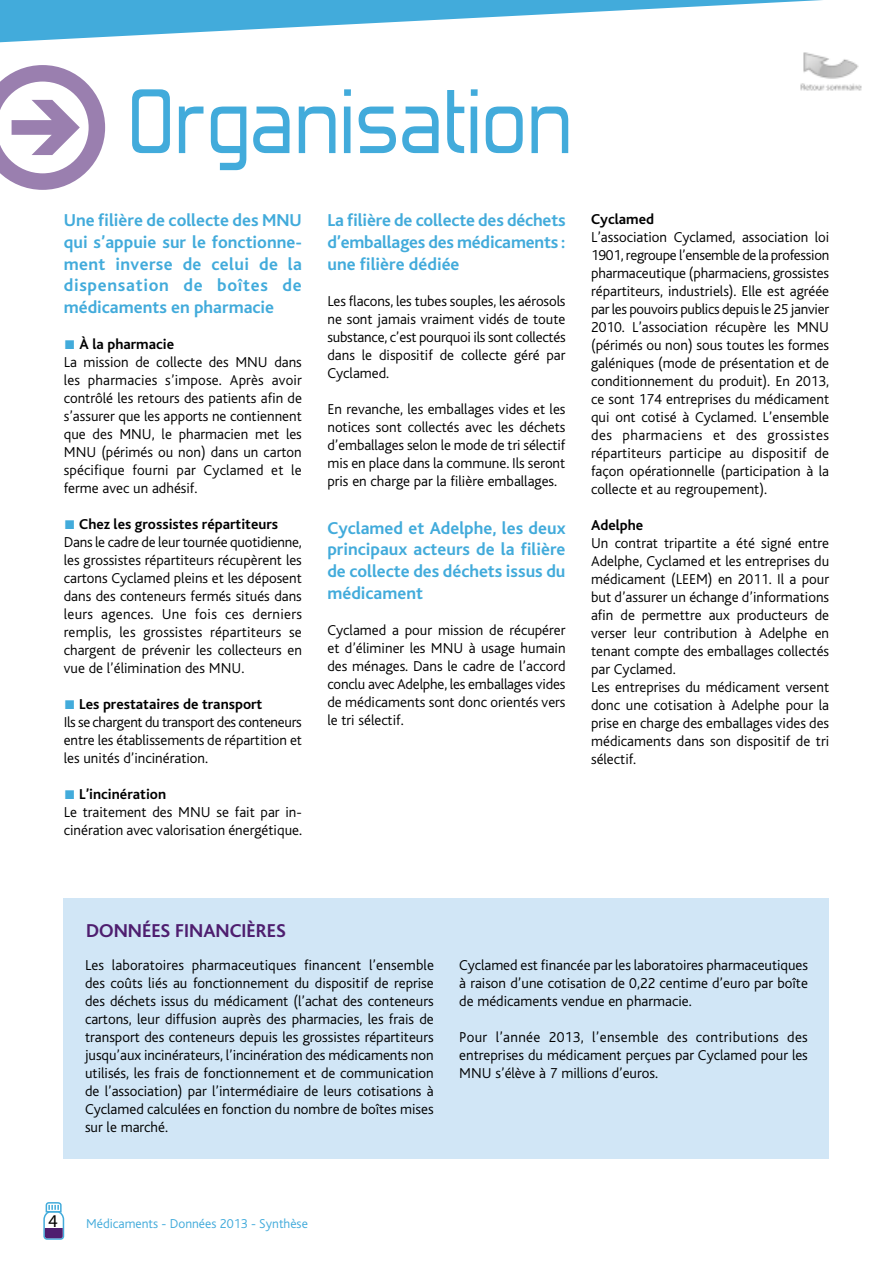
<style>
.page{position:relative;width:893px;height:1263px;background:#fff}
.page>*{position:absolute;margin:0;border:0;box-sizing:border-box;transform-origin:0 0}
.t1{font:108px "Forgotten Futurist";color:#42abdb}
.t2{font:700 19.5px "Bliss";color:#4e1e6f}
.t3{font:700 18px/21.6px "Bliss";color:#42abdb;text-align:justify}
.t4{font:18px "Myriad Pro";color:#000}
.t5{font:300 15px/18px "Bliss";color:#000;text-align:justify}
.t6{font:700 15px "Bliss";color:#000}
.t7{font:300 13.5px "Bliss";color:#42abdb}
.s1{font-family:"Lucida Sans Unicode";font-weight:400;color:#42abdb}
.s2{font-weight:700}
</style>
<div class="page">
<svg style="left:0;top:0;width:823px;height:42px"></svg>
<svg style="left:43px;top:1202px;width:21px;height:38px"></svg>
<svg style="left:0;top:65px;width:105px;height:125px"></svg>
<div style="left:64px;top:898px;width:765px;height:261px;background:#d1e6f6"></div>
<img style="left:800px;top:52px;width:62px;height:39px">
<h1 class="t1" style="left:128px;top:74px;width:446px">Organisation</h1>
<p class="t3" style="left:64px;top:210px;width:240px">Une filière de collecte des MNU qui s’appuie sur le fonctionne&shy;ment inverse de celui de la dispensation de boîtes de médicaments en pharmacie</p>
<p class="t5" style="left:64px;top:335px;width:240px;text-align:left"><span class="s1">∎</span> <span class="s2">À la pharmacie<br></span>La mission de collecte des MNU dans les pharmacies s’impose. Après avoir contrôlé les retours des patients afin de s’assurer que les apports ne contiennent que des MNU, le pharmacien met les<br>MNU (périmés ou non) dans un carton spécifique fourni par Cyclamed et le ferme avec un adhésif.</p>
<p class="t5" style="left:64px;top:515px;width:240px;text-align:left"><span class="s1">∎</span> <span class="s2">Chez les grossistes répartiteurs </span>Dans le cadre de leur tournée quotidienne, les grossistes répartiteurs récupèrent les cartons Cyclamed pleins et les déposent dans des conteneurs fermés situés dans leurs agences. Une fois ces derniers remplis, les grossistes répartiteurs se chargent de prévenir les collecteurs en vue de l’élimination des MNU.</p>
<p class="t5" style="left:64px;top:695px;width:240px;text-align:left"><span class="s1">∎</span> <span class="s2">Les prestataires de transport<br></span>Ils se chargent du transport des conteneurs entre les établissements de répartition et les unités d’incinération.</p>
<p class="t5" style="left:64px;top:785px;width:240px;text-align:left"><span class="s1">∎</span> <span class="s2">L’incinération<br></span>Le traitement des MNU se fait par in&shy;cinération avec valorisation énergétique.</p>
<p class="t3" style="left:327px;top:210px;width:240px">La filière de collecte des déchets d’emballages des médicaments : une filière dédiée</p>
<p class="t5" style="left:327px;top:292px;width:240px">Les flacons, les tubes souples, les aérosols ne sont jamais vraiment vidés de toute substance, c’est pourquoi ils sont collectés dans le dispositif de collecte géré par Cyclamed.</p>
<p class="t5" style="left:327px;top:400px;width:240px">En revanche, les emballages vides et les notices sont collectés avec les déchets d’emballages selon le mode de tri sélectif mis en place dans la commune. Ils seront pris en charge par la filière emballages.</p>
<p class="t3" style="left:327px;top:517px;width:240px">Cyclamed et Adelphe, les deux principaux acteurs de la filière de collecte des déchets issus du médicament</p>
<p class="t5" style="left:327px;top:621px;width:240px">Cyclamed a pour mission de récupérer et d’éliminer les MNU à usage humain des ménages. Dans le cadre de l’accord conclu avec Adelphe, les emballages vides de médicaments sont donc orientés vers le tri sélectif.</p>
<p class="t6" style="left:591px;top:211px;width:64px">Cyclamed</p>
<p class="t5" style="left:591px;top:228px;width:240px">L’association Cyclamed, association loi 1901, regroupe l’ensemble de la profession pharmaceutique (pharmaciens, grossistes répartiteurs, industriels). Elle est agréée par les pouvoirs publics depuis le 25 janvier 2010. L’association récupère les MNU (périmés ou non) sous toutes les formes galéniques (mode de présentation et de conditionnement du produit). En 2013, ce sont 174 entreprises du médicament qui ont cotisé à Cyclamed. L’ensemble des pharmaciens et des grossistes répartiteurs participe au dispositif de façon opérationnelle (participation à la collecte et au regroupement).</p>
<p class="t6" style="left:591px;top:517px;width:54px">Adelphe</p>
<p class="t5" style="left:591px;top:534px;width:240px;text-align:left">Un contrat tripartite a été signé entre Adelphe, Cyclamed et les entreprises du médicament (LEEM) en 2011. Il a pour but d’assurer un échange d’informations afin de permettre aux producteurs de verser leur contribution à Adelphe en tenant compte des emballages collectés par Cyclamed.<br>Les entreprises du médicament versent donc une cotisation à Adelphe pour la prise en charge des emballages vides des médicaments dans son dispositif de tri sélectif.</p>
<h2 class="t2" style="left:86px;top:921px;width:201px">DONNÉES FINANCIÈRES</h2>
<p class="t5" style="left:85px;top:956px;width:350px">Les laboratoires pharmaceutiques financent l’ensemble des coûts liés au fonctionnement du dispositif de reprise des déchets issus du médicament (l’achat des conteneurs cartons, leur diffusion auprès des pharmacies, les frais de transport des conteneurs depuis les grossistes répartiteurs jusqu’aux incinérateurs, l’incinération des médicaments non utilisés, les frais de fonctionnement et de communication de l’association) par l’intermédiaire de leurs cotisations à Cyclamed calculées en fonction du nombre de boîtes mises sur le marché.</p>
<p class="t5" style="left:459px;top:956px;width:350px">Cyclamed est financée par les laboratoires pharmaceutiques à raison d’une cotisation de 0,22 centime d’euro par boîte de médicaments vendue en pharmacie.</p>
<p class="t5" style="left:459px;top:1028px;width:350px">Pour l’année 2013, l’ensemble des contributions des entreprises du médicament perçues par Cyclamed pour les MNU s’élève à 7 millions d’euros.</p>
<p class="t4" style="left:48px;top:1211px;width:11px">4</p>
<p class="t7" style="left:86px;top:1217px;width:223px">Médicaments - Données 2013 - Synthèse</p>
</div>
